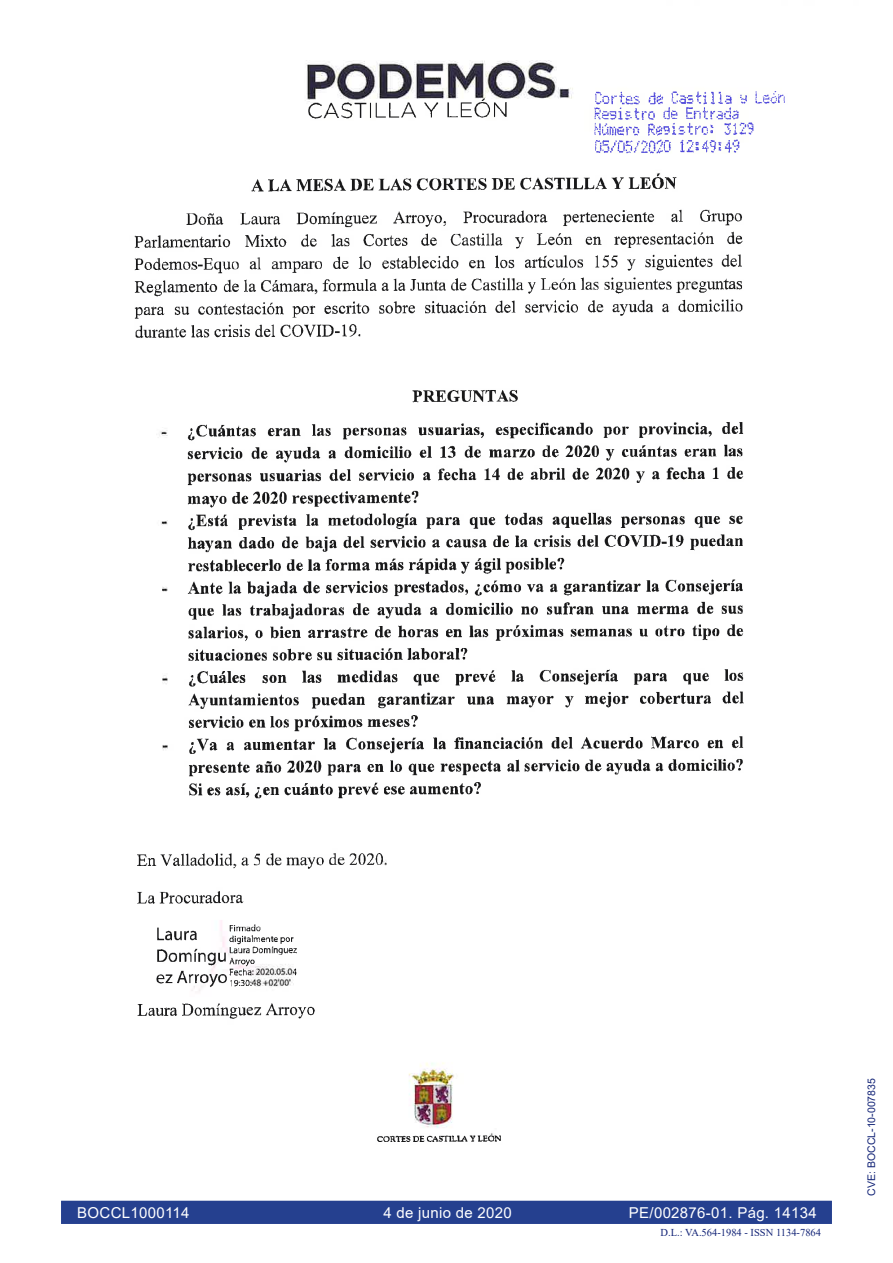
<style>
.page{position:relative;width:893px;height:1263px;background:#fff}
.page>*{position:absolute;margin:0;border:0;box-sizing:border-box;transform-origin:0 0}
.E_CVE{font:15px "Arial";letter-spacing:.02em;color:#fff}
.t1{font:10.5px "Times New Roman";color:#132477}
.t2{font:10.5px "Arial";color:#132477}
</style>
<div class="page">
<div style="left:60px;top:1200px;width:773px;height:25px;background:#25408f"></div>
<div style="left:60px;top:1199px;width:773px;height:26px;border:2px solid #fff"></div>
<img style="left:134px;top:62px;width:610px;height:1080px">
<img style="left:592px;top:90px;width:193px;height:63px">
<p class="E_CVE" style="left:77px;top:1202px;width:114px">BOCCL1000114</p>
<p class="E_CVE" style="left:383px;top:1202px;width:130px">4 de junio de 2020</p>
<p class="E_CVE" style="left:629px;top:1202px;width:189px">PE/002876-01. Pág. 14134</p>
<p class="t1" style="left:661px;top:1225px;width:162px">D.L.: VA.564-1984 - ISSN 1134-7864</p>
<p class="t2" style="left:864px;top:1195px;width:119px;rotate:-90deg">CVE: BOCCL-10-007835</p>
</div>
